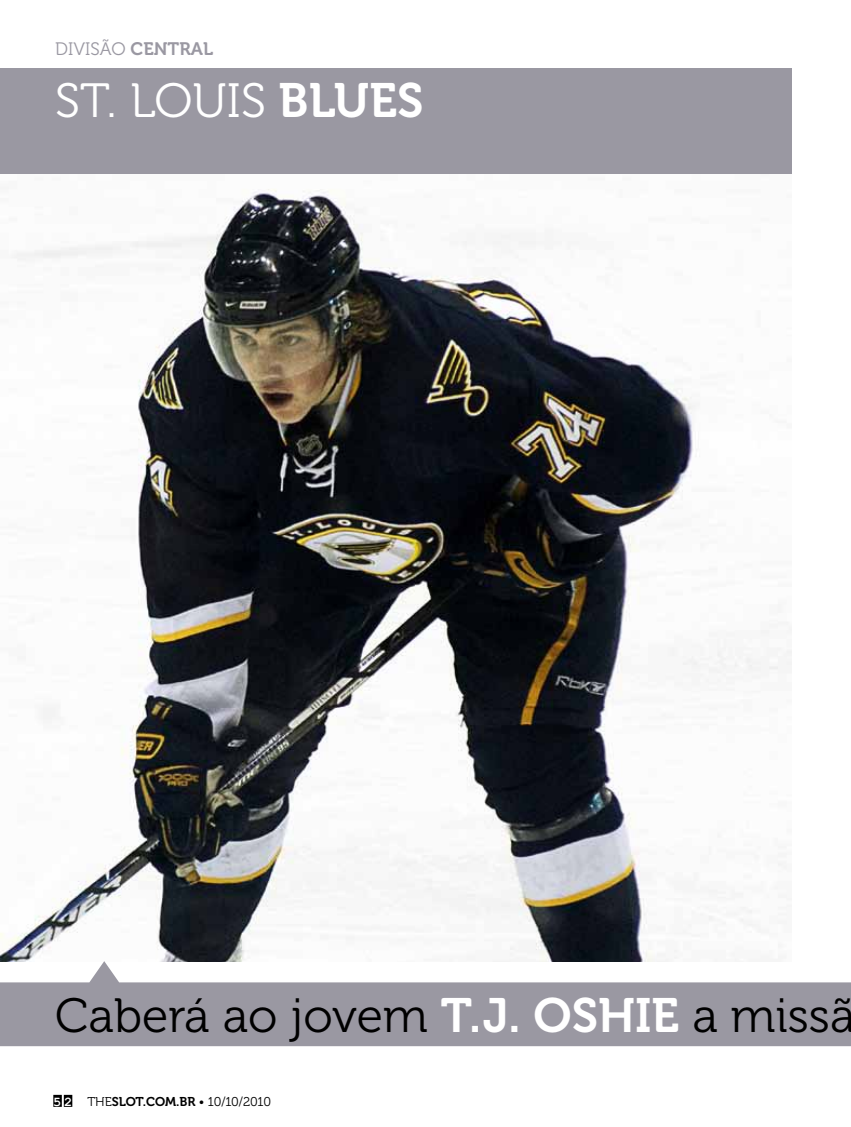
<style>
.page{position:relative;width:851px;height:1127px;background:#fff}
.page>*{position:absolute;margin:0;border:0;box-sizing:border-box;transform-origin:0 0}
.t1{font:48px "Museo 300";color:#000}
.t2{font:48px "Museo 300";color:#fff}
.t3{font:18px "Museo 300";color:#9a98a2}
.t4{font:12.75px "Museo 300";letter-spacing:-.02em;color:#000}
.s1{font-family:"Museo 700"}
.s2{font-family:"Museo 700";color:#fff}
.s3{font-family:"Courier New";font-weight:700;font-size:13.5px;color:#fff}
</style>
<div class="page">
<svg style="left:53px;top:1095px;width:19px;height:12px"></svg>
<div style="left:0;top:68px;width:791px;height:106px;background:#9a98a2"></div>
<img style="left:0;top:189px;width:791px;height:772px">
<svg style="left:0;top:961px;width:850px;height:85px;fill:#9a98a2"></svg>
<p class="t3" style="left:55px;top:39px;width:158px">Divisão <span class="s1">CENTRAL</span></p>
<p class="t2" style="left:55px;top:74px;width:366px">st. louis <span class="s1">BLUES</span></p>
<p class="t1" style="left:55px;top:990px;width:801px">Caberá ao jovem <span class="s2">T.J. OSHIE</span> a missã</p>
<p class="t4" style="left:53px;top:1094px;width:219px"><span class="s3">5 2</span> THE<span class="s1">SLOT.COM.BR</span> • 10/10/2010</p>
</div>
